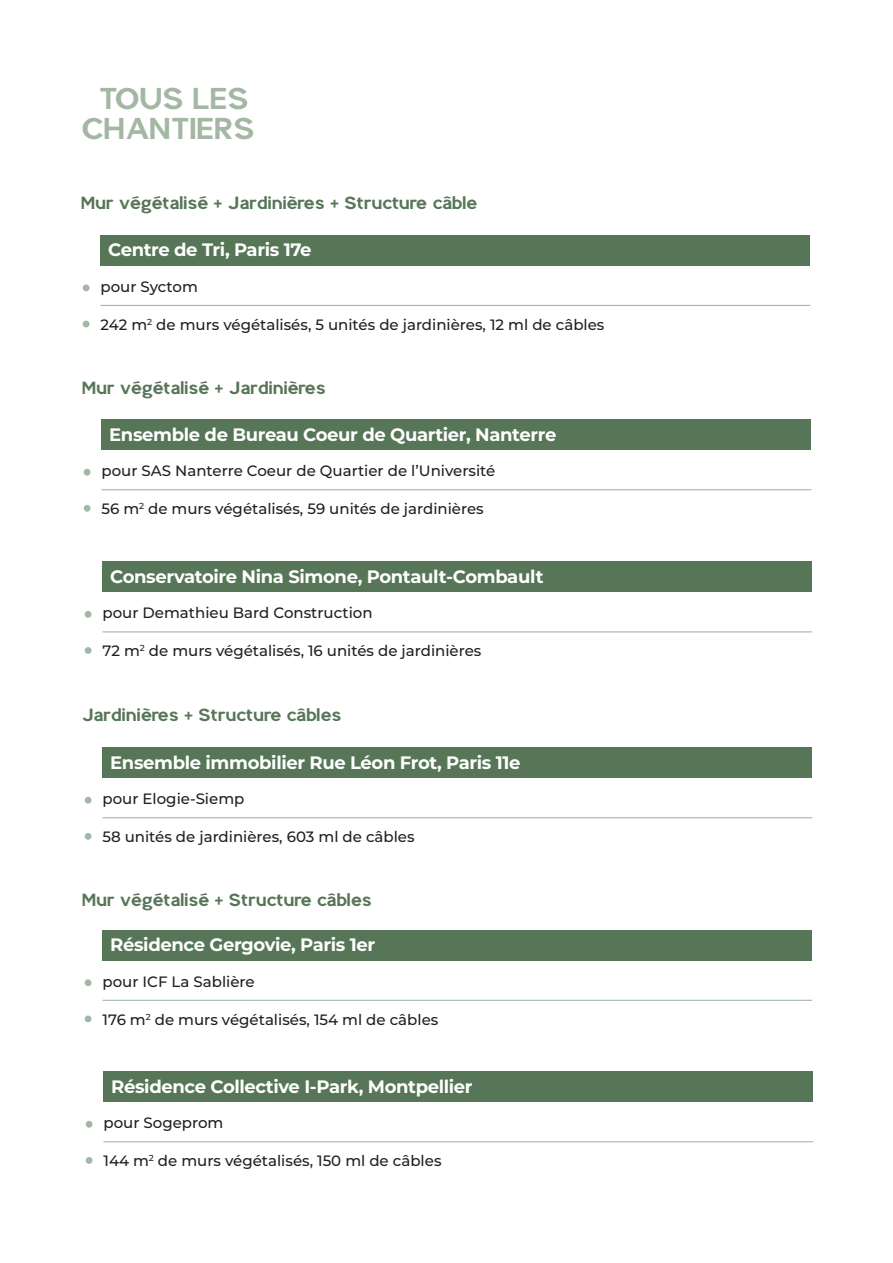
<style>
.page{position:relative;width:893px;height:1263px;background:#fff}
.page>*{position:absolute;margin:0;border:0;box-sizing:border-box;transform-origin:0 0}
.t1{font:36px/30px "splekta";color:#a3b7a2;text-align:center}
.t2{font:21px "splekta";color:#567657}
.t3{font:700 18px "Montserrat";letter-spacing:-.02em;color:#fff}
.t4{font:500 15px "Montserrat";color:#231f20}
</style>
<div class="page">
<div style="left:102px;top:748px;width:710px;height:30px;background:#567657"></div>
<div style="left:85px;top:797px;width:6px;height:7px;border:2px solid #a3b7a2;border-radius:50%"></div>
<hr style="left:102px;top:817px;width:710px;height:1px;background:#a3b8a4">
<div style="left:85px;top:833px;width:6px;height:7px;border:2px solid #a3b8a4;border-radius:50%"></div>
<div style="left:102px;top:930px;width:710px;height:30px;background:#567657"></div>
<div style="left:85px;top:979px;width:6px;height:7px;border:2px solid #a3b7a2;border-radius:50%"></div>
<hr style="left:102px;top:1000px;width:710px;height:1px;background:#a3b8a4">
<div style="left:85px;top:1015px;width:6px;height:7px;border:2px solid #a3b8a4;border-radius:50%"></div>
<div style="left:100px;top:235px;width:710px;height:31px;background:#567657"></div>
<div style="left:83px;top:284px;width:7px;height:7px;border:2px solid #a3b7a2;border-radius:50%"></div>
<hr style="left:100px;top:305px;width:710px;height:1px;background:#a3b8a4">
<div style="left:83px;top:321px;width:7px;height:6px;border:2px solid #a3b8a4;border-radius:50%"></div>
<div style="left:101px;top:420px;width:710px;height:30px;background:#567657"></div>
<div style="left:84px;top:469px;width:7px;height:7px;border:2px solid #a3b7a2;border-radius:50%"></div>
<hr style="left:101px;top:489px;width:710px;height:1px;background:#a3b8a4">
<div style="left:84px;top:505px;width:7px;height:7px;border:2px solid #a3b8a4;border-radius:50%"></div>
<div style="left:102px;top:562px;width:710px;height:30px;background:#567657"></div>
<div style="left:85px;top:611px;width:6px;height:7px;border:2px solid #a3b7a2;border-radius:50%"></div>
<hr style="left:102px;top:631px;width:710px;height:1px;background:#a3b8a4">
<div style="left:85px;top:647px;width:6px;height:7px;border:2px solid #a3b8a4;border-radius:50%"></div>
<div style="left:103px;top:1072px;width:710px;height:30px;background:#567657"></div>
<div style="left:86px;top:1121px;width:6px;height:7px;border:2px solid #a3b7a2;border-radius:50%"></div>
<hr style="left:103px;top:1141px;width:710px;height:1px;background:#a3b8a4">
<div style="left:86px;top:1157px;width:6px;height:7px;border:2px solid #a3b8a4;border-radius:50%"></div>
<h1 class="t1" style="left:83px;top:84px;width:175px">TOUS LES<br>CHANTIERS</h1>
<h2 class="t2" style="left:82px;top:193px;width:398px">Mur végétalisé + Jardinières + Structure câble</h2>
<p class="t3" style="left:108px;top:237px;width:205px">Centre de Tri, Paris 17e</p>
<p class="t4" style="left:100px;top:276px;width:99px">pour Syctom</p>
<p class="t4" style="left:100px;top:314px;width:505px">242 m<sup>2</sup> de murs végétalisés, 5 unités de jardinières, 12 ml de câbles</p>
<h2 class="t2" style="left:83px;top:377px;width:245px">Mur végétalisé + Jardinières</h2>
<p class="t3" style="left:109px;top:421px;width:449px">Ensemble de Bureau Coeur de Quartier, Nanterre</p>
<p class="t4" style="left:101px;top:460px;width:395px">pour SAS Nanterre Coeur de Quartier de l’Université</p>
<p class="t4" style="left:101px;top:498px;width:384px">56 m<sup>2</sup> de murs végétalisés, 59 unités de jardinières</p>
<p class="t3" style="left:110px;top:563px;width:435px">Conservatoire Nina Simone, Pontault-Combault</p>
<p class="t4" style="left:102px;top:602px;width:272px">pour Demathieu Bard Construction</p>
<p class="t4" style="left:102px;top:641px;width:380px">72 m<sup>2</sup> de murs végétalisés, 16 unités de jardinières</p>
<h2 class="t2" style="left:83px;top:705px;width:261px">Jardinières + Structure câbles</h2>
<p class="t3" style="left:110px;top:749px;width:412px">Ensemble immobilier Rue Léon Frot, Paris 11e</p>
<p class="t4" style="left:102px;top:788px;width:143px">pour Elogie-Siemp</p>
<p class="t4" style="left:102px;top:826px;width:314px">58 unités de jardinières, 603 ml de câbles</p>
<h2 class="t2" style="left:83px;top:890px;width:292px">Mur végétalisé + Structure câbles</h2>
<p class="t3" style="left:110px;top:932px;width:267px">Résidence Gergovie, Paris 1er</p>
<p class="t4" style="left:102px;top:971px;width:154px">pour ICF La Sablière</p>
<p class="t4" style="left:102px;top:1009px;width:337px">176 m<sup>2</sup> de murs végétalisés, 154 ml de câbles</p>
<p class="t3" style="left:111px;top:1073px;width:363px">Résidence Collective I-Park, Montpellier</p>
<p class="t4" style="left:103px;top:1112px;width:122px">pour Sogeprom</p>
<p class="t4" style="left:103px;top:1150px;width:340px">144 m<sup>2</sup> de murs végétalisés, 150 ml de câbles</p>
</div>
